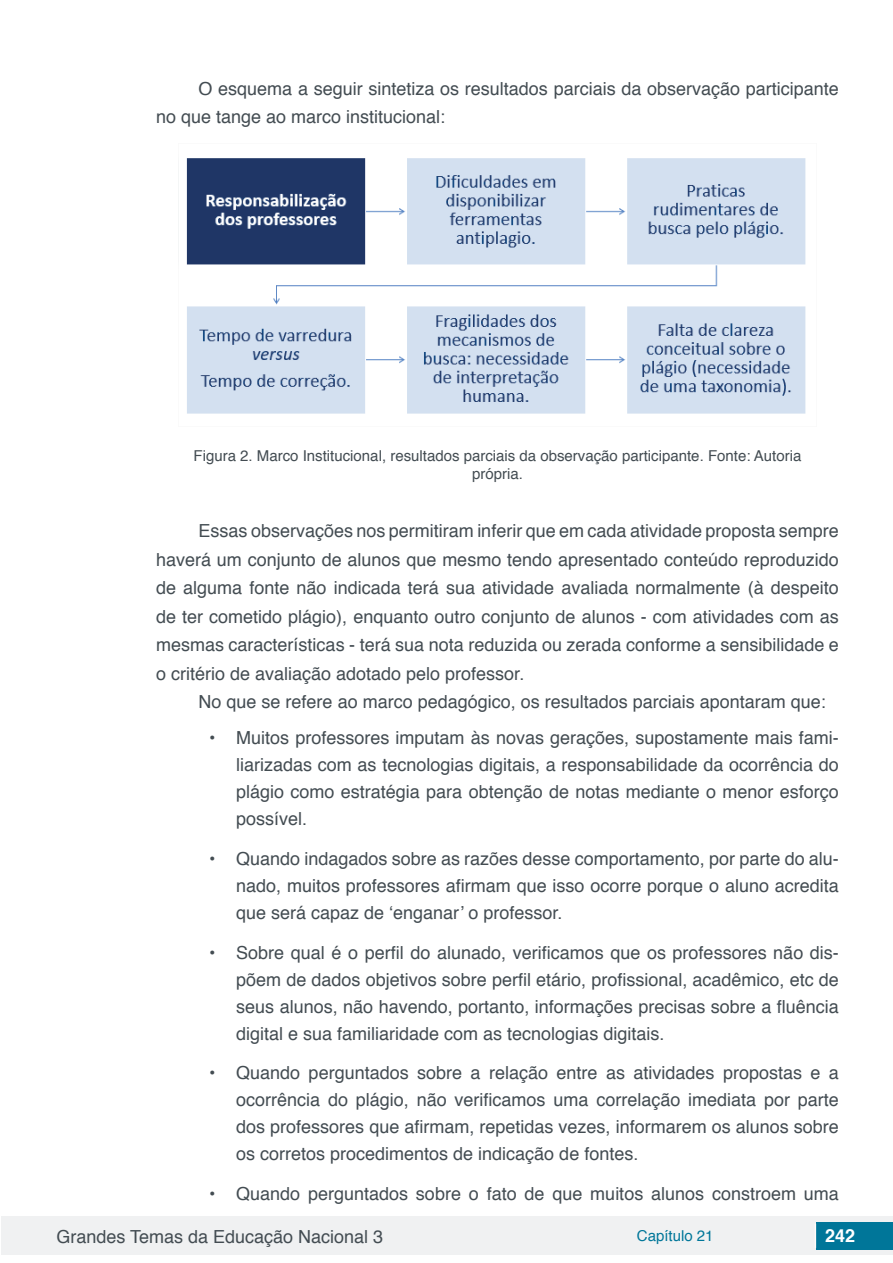
<style>
.page{position:relative;width:893px;height:1263px;background:#fff}
.page>*{position:absolute;margin:0;border:0;box-sizing:border-box;transform-origin:0 0}
.t1{font:18px/27px "Helvetica";color:#434c52;text-align:justify}
.t2{font:700 18px "Helvetica";color:#fff}
.t3{font:15px/18px "Helvetica";color:#434c52;text-align:center}
.t4{font:15px "Helvetica";color:#007699}
</style>
<div class="page">
<div style="left:1px;top:1216px;width:891px;height:38px;background:#f0f1f2"></div>
<div style="left:816px;top:1222px;width:77px;height:27px;background:#007699"></div>
<svg style="left:815px;top:1224px;width:1px;height:24px"></svg>
<img style="left:186px;top:158px;width:620px;height:256px">
<p class="t1" style="left:156px;top:75px;width:684px;line-height:28.5px;text-indent:43px">O esquema a seguir sintetiza os resultados parciais da observação participante no que tange ao marco institucional:</p>
<p class="t3" style="left:194px;top:447px;width:609px">Figura 2. Marco Institucional, resultados parciais da observação participante. Fonte: Autoria própria.</p>
<p class="t1" style="left:156px;top:517px;width:684px;line-height:28.5px;text-indent:43px">Essas observações nos permitiram inferir que em cada atividade proposta sempre haverá um conjunto de alunos que mesmo tendo apresentado conteúdo reproduzido de alguma fonte não indicada terá sua atividade avaliada normalmente (à despeito de ter cometido plágio), enquanto outro conjunto de alunos - com atividades com as mesmas características - terá sua nota reduzida ou zerada conforme a sensibilidade e o critério de avaliação adotado pelo professor.</p>
<p class="t1" style="left:199px;top:689px;width:629px">No que se refere ao marco pedagógico, os resultados parciais apontaram que:</p>
<p class="t1" style="left:236px;top:725px;width:604px;text-indent:-27px">• Muitos professores imputam às novas gerações, supostamente mais fami&shy;liarizadas com as tecnologias digitais, a responsabilidade da ocorrência do plágio como estratégia para obtenção de notas mediante o menor esforço possível.</p>
<p class="t1" style="left:236px;top:845px;width:604px;text-indent:-27px">• Quando indagados sobre as razões desse comportamento, por parte do alu&shy;nado, muitos professores afirmam que isso ocorre porque o aluno acredita que será capaz de ‘enganar’ o professor.</p>
<p class="t1" style="left:236px;top:939px;width:604px;text-indent:-27px">• Sobre qual é o perfil do alunado, verificamos que os professores não dis&shy;põem de dados objetivos sobre perfil etário, profissional, acadêmico, etc de seus alunos, não havendo, portanto, informações precisas sobre a fluência digital e sua familiaridade com as tecnologias digitais.</p>
<p class="t1" style="left:236px;top:1060px;width:604px;text-indent:-27px">• Quando perguntados sobre a relação entre as atividades propostas e a ocorrência do plágio, não verificamos uma correlação imediata por parte dos professores que afirmam, repetidas vezes, informarem os alunos sobre os corretos procedimentos de indicação de fontes.</p>
<p class="t1" style="left:209px;top:1181px;width:631px">• Quando perguntados sobre o fato de que muitos alunos constroem uma</p>
<p class="t1" style="left:56px;top:1224px;width:328px">Grandes Temas da Educação Nacional 3</p>
<p class="t4" style="left:637px;top:1224px;width:78px">Capítulo 21</p>
<p class="t2" style="left:825px;top:1221px;width:32px">242</p>
</div>
